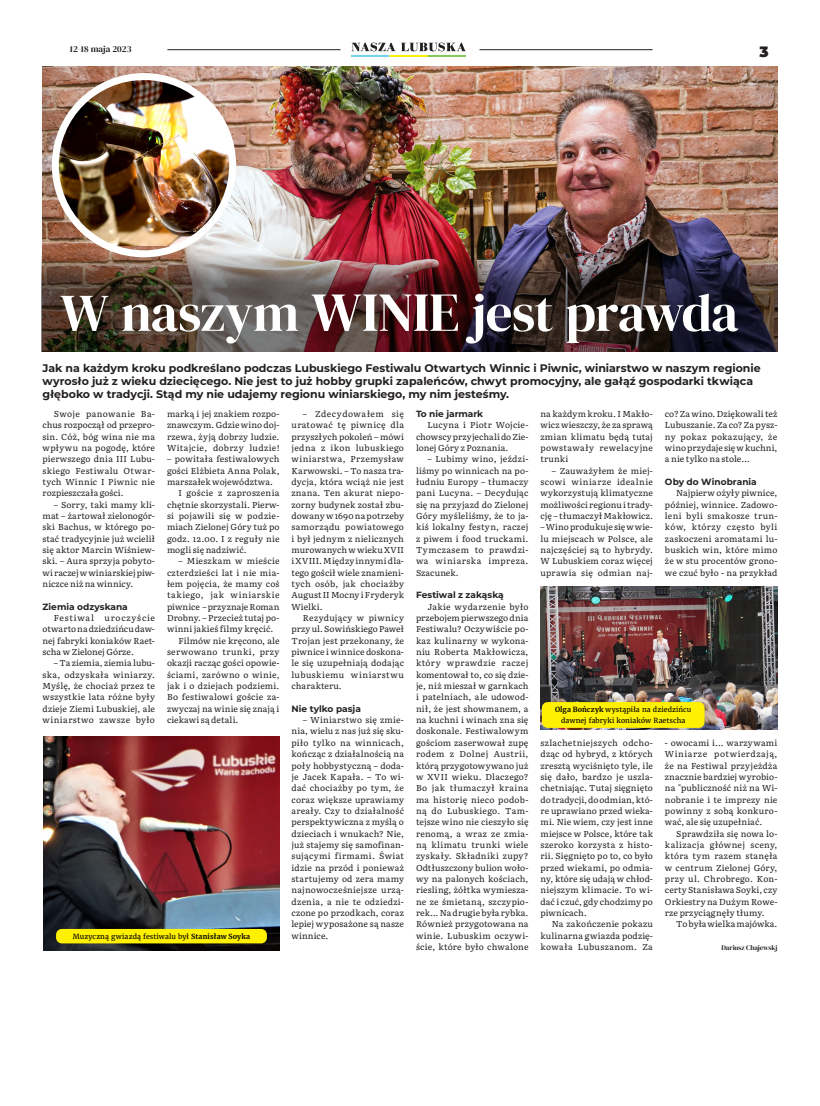
<style>
.page{position:relative;width:820px;height:1106px;background:#fff}
.page>*{position:absolute;margin:0;border:0;box-sizing:border-box;transform-origin:0 0}
.TYTUŁ_artykuł_52{font:53px "DM Serif Display";letter-spacing:-.015em;color:#fff}
.t1{font:900 15px "Montserrat";color:#231f20}
.LEAD_PODSTAWOWY{font:700 11px/13.2px "Montserrat";color:#231f20}
.ŚRÓDTYTUŁ_artykuł_po{font:700 9px "Montserrat";color:#231f20}
.t2{font:9px "DM Serif Display";letter-spacing:.005em;color:#231f20}
.TEKST_artykułu_posta{font:8.6px/11.3px "Literata";letter-spacing:.015em;color:#231f20;text-align:justify}
.Ramka_Kolor_-_zdjęci{font:7px/11.3px "Merriweather";letter-spacing:.01em;color:#000;text-align:center}
.Autor_rozmowa{font:7px "DM Serif Display";letter-spacing:-.01em;color:#231f20}
.s1{font-size:55px}
.s2{font-weight:700}
</style>
<div class="page">
<svg style="left:351px;top:43px;width:114px;height:8px"></svg>
<div style="left:351px;top:55px;width:38px;height:2px;border:1px solid #78d1ee"></div>
<div style="left:389px;top:55px;width:38px;height:2px;border:1px solid #fff101"></div>
<div style="left:427px;top:55px;width:38px;height:2px;border:1px solid #8bc85c"></div>
<hr style="left:167px;top:49px;width:173px;height:1px;background:#231f20">
<hr style="left:479px;top:49px;width:173px;height:1px;background:#231f20">
<img style="left:43px;top:736px;width:236px;height:214px">
<img style="left:43px;top:66px;width:734px;height:181px">
<img style="left:41px;top:247px;width:736px;height:104px">
<img style="left:540px;top:586px;width:237px;height:143px">
<div style="left:56px;top:929px;width:211px;height:14px;background:#fff101;border-radius:6px"></div>
<div style="left:541px;top:702px;width:163px;height:26px;background:#fff101;border-radius:6px"></div>
<img style="left:55px;top:77px;width:177px;height:169px">
<div style="left:52px;top:73px;width:184px;height:184px;border:7px solid #fff;border-radius:50%"></div>
<p class="t2" style="left:70px;top:44px;width:63px">12-18 maja 2023</p>
<h2 class="t1" style="left:759px;top:41px;width:11px">3</h2>
<p class="TYTUŁ_artykuł_52" style="left:60px;top:282px;width:679px">W naszym <span class="s1">WINIE</span> jest prawda</p>
<p class="LEAD_PODSTAWOWY" style="left:43px;top:360px;width:719px">Jak na każdym kroku podkreślano podczas Lubuskiego Festiwalu Otwartych Winnic i Piwnic, winiarstwo w naszym regionie wyrosło już z wieku dziecięcego. Nie jest to już hobby grupki zapaleńców, chwyt promocyjny, ale gałąź gospodarki tkwiąca głęboko w tradycji. Stąd my nie udajemy regionu winiarskiego, my nim jesteśmy.</p>
<p class="TEKST_artykułu_posta" style="left:43px;top:407px;width:114px;text-indent:11px">Swoje panowanie Ba&shy;chus rozpoczął od przepro&shy;sin. Cóż, bóg wina nie ma wpływu na pogodę, które pierwszego dnia III Lubu&shy;skiego Festiwalu Otwar&shy;tych Winnic I Piwnic nie rozpieszczała gości.</p>
<p class="TEKST_artykułu_posta" style="left:43px;top:498px;width:114px;text-indent:11px">– Sorry, taki mamy kli&shy;mat – żartował zielonogór&shy;ski Bachus, w którego po&shy;stać tradycyjnie już wcielił się aktor Marcin Wiśniew&shy;ski. – Aura sprzyja pobyto&shy;wi raczej w winiarskiej piw&shy;niczce niż na winnicy.</p>
<p class="ŚRÓDTYTUŁ_artykuł_po" style="left:43px;top:600px;width:87px">Ziemia odzyskana</p>
<p class="TEKST_artykułu_posta" style="left:43px;top:611px;width:114px;text-indent:11px">Festiwal uroczyście otwarto na dziedzińcu daw&shy;nej fabryki koniaków Raet&shy;scha w Zielonej Górze.</p>
<p class="TEKST_artykułu_posta" style="left:43px;top:657px;width:114px;text-indent:11px">– Ta ziemia, ziemia lubu&shy;ska, odzyskała winiarzy.<br>Myślę, że chociaż przez te wszystkie lata różne były dzieje Ziemi Lubuskiej, ale winiarstwo zawsze było</p>
<p class="ŚRÓDTYTUŁ_artykuł_po" style="left:416px;top:407px;width:69px">To nie jarmark</p>
<p class="TEKST_artykułu_posta" style="left:416px;top:419px;width:114px;text-indent:11px">Lucyna i Piotr Wojcie&shy;chowscy przyjechali do Zie&shy;lonej Góry z Poznania.</p>
<p class="TEKST_artykułu_posta" style="left:416px;top:453px;width:114px;text-indent:11px">– Lubimy wino, jeździ&shy;liśmy po winnicach na po&shy;łudniu Europy – tłumaczy pani Lucyna. – Decydując się na przyjazd do Zielonej Góry myśleliśmy, że to ja&shy;kiś lokalny festyn, raczej z piwem i food truckami.<br>Tymczasem to prawdzi&shy;wa winiarska impreza.<br>Szacunek.</p>
<p class="ŚRÓDTYTUŁ_artykuł_po" style="left:416px;top:588px;width:89px">Festiwal z zakąską</p>
<p class="TEKST_artykułu_posta" style="left:416px;top:600px;width:114px;text-indent:11px">Jakie wydarzenie było przebojem pierwszego dnia Festiwalu? Oczywiście po&shy;kaz kulinarny w wykona&shy;niu Roberta Makłowicza, który wprawdzie raczej komentował to, co się dzie&shy;je, niż mieszał w garnkach i patelniach, ale udowod&shy;nił, że jest showmanem, a na kuchni i winach zna się doskonale. Festiwalowym gościom zaserwował zupę rodem z Dolnej Austrii, którą przygotowywano już w XVII wieku. Dlaczego?<br>Bo jak tłumaczył kraina ma historię nieco podob&shy;ną do Lubuskiego. Tam&shy;tejsze wino nie cieszyło się renomą, a wraz ze zmia&shy;ną klimatu trunki wiele zyskały. Składniki zupy?<br>Odtłuszczony bulion woło&shy;wy na palonych kościach, riesling, żółtka wymiesza&shy;ne ze śmietaną, szczypio&shy;rek… Na drugie była rybka.<br>Również przygotowana na winie. Lubuskim oczywi&shy;ście, które było chwalone</p>
<p class="TEKST_artykułu_posta" style="left:167px;top:407px;width:114px">marką i jej znakiem rozpo&shy;znawczym. Gdzie wino doj&shy;rzewa, żyją dobrzy ludzie.<br>Witajcie, dobrzy ludzie!</p>
<p class="TEKST_artykułu_posta" style="left:167px;top:453px;width:114px">– powitała festiwalowych gości Elżbieta Anna Polak, marszałek województwa.</p>
<p class="TEKST_artykułu_posta" style="left:167px;top:487px;width:114px;text-indent:11px">I goście z zaproszenia chętnie skorzystali. Pierw&shy;si pojawili się w podzie&shy;miach Zielonej Góry tuż po godz. 12.00. I z reguły nie mogli się nadziwić.</p>
<p class="TEKST_artykułu_posta" style="left:167px;top:555px;width:114px;text-indent:11px">– Mieszkam w mieście czterdzieści lat i nie mia&shy;łem pojęcia, że mamy coś takiego, jak winiarskie piwnice – przyznaje Roman Drobny. – Przecież tutaj po&shy;winni jakieś filmy kręcić.</p>
<p class="TEKST_artykułu_posta" style="left:167px;top:634px;width:114px;text-indent:11px">Filmów nie kręcono, ale serwowano trunki, przy okazji racząc gości opowie&shy;ściami, zarówno o winie, jak i o dziejach podziemi.<br>Bo festiwalowi goście za&shy;zwyczaj na winie się znają i ciekawi są detali.</p>
<p class="TEKST_artykułu_posta" style="left:291px;top:407px;width:114px;text-indent:11px">– Zdecydowałem się uratować tę piwnicę dla przyszłych pokoleń – mówi jedna z ikon lubuskiego winiarstwa, Przemysław Karwowski. – To nasza tra&shy;dycja, która wciąż nie jest znana. Ten akurat niepo&shy;zorny budynek został zbu&shy;dowany w 1690 na potrzeby samorządu powiatowego i był jednym z nielicznych murowanych w wieku XVII i XVIII. Między innymi dla&shy;tego gościł wiele znamieni&shy;tych osób, jak chociażby August II Mocny i Fryderyk Wielki.</p>
<p class="TEKST_artykułu_posta" style="left:291px;top:611px;width:114px;text-indent:11px">Rezydujący w piwnicy przy ul. Sowińskiego Paweł Trojan jest przekonany, że piwnice i winnice doskona&shy;le się uzupełniają dodając lubuskiemu winiarstwu charakteru.</p>
<p class="ŚRÓDTYTUŁ_artykuł_po" style="left:291px;top:702px;width:71px">Nie tylko pasja</p>
<p class="TEKST_artykułu_posta" style="left:291px;top:713px;width:114px;text-indent:11px">– Winiarstwo się zmie&shy;nia, wielu z nas już się sku&shy;piło tylko na winnicach, kończąc z działalnością na poły hobbystyczną – doda&shy;je Jacek Kapała. – To wi&shy;dać chociażby po tym, że coraz większe uprawiamy areały. Czy to działalność perspektywiczna z myślą o dzieciach i wnukach? Nie, już stajemy się samofinan&shy;sującymi firmami. Świat idzie na przód i ponieważ startujemy od zera mamy najnowocześniejsze urzą&shy;dzenia, a nie te odziedzi&shy;czone po przodkach, coraz lepiej wyposażone są nasze winnice.</p>
<p class="TEKST_artykułu_posta" style="left:540px;top:407px;width:114px">na każdym kroku. I Makło&shy;wicz wieszczy, że za sprawą zmian klimatu będą tutaj powstawały rewelacyjne trunki</p>
<p class="TEKST_artykułu_posta" style="left:540px;top:464px;width:114px;text-indent:11px">– Zauważyłem że miej&shy;scowi winiarze idealnie wykorzystują klimatyczne możliwości regionu i trady&shy;cję – tłumaczył Makłowicz.</p>
<p class="TEKST_artykułu_posta" style="left:540px;top:521px;width:114px">– Wino produkuje się w wie&shy;lu miejscach w Polsce, ale najczęściej są to hybrydy.<br>W Lubuskiem coraz więcej uprawia się odmian naj-</p>
<p class="TEKST_artykułu_posta" style="left:664px;top:407px;width:114px">co? Za wino. Dziękowali też Lubuszanie. Za co? Za pysz&shy;ny pokaz pokazujący, że wino przydaje się w kuchni, a nie tylko na stole…</p>
<p class="ŚRÓDTYTUŁ_artykuł_po" style="left:664px;top:475px;width:93px">Oby do Winobrania</p>
<p class="TEKST_artykułu_posta" style="left:664px;top:487px;width:114px;text-indent:11px">Najpierw ożyły piwnice, później, winnice. Zadowo&shy;leni byli smakosze trun&shy;ków, którzy często byli zaskoczeni aromatami lu&shy;buskich win, które mimo że w stu procentów grono&shy;we czuć było - na przykład</p>
<p class="Ramka_Kolor_-_zdjęci" style="left:555px;top:703px;width:138px"><span class="s2">Olga Bończyk</span> wystąpiła na dziedzińcu dawnej fabryki koniaków Raetscha</p>
<p class="TEKST_artykułu_posta" style="left:540px;top:736px;width:114px">szlachetniejszych odcho&shy;dząc od hybryd, z których zresztą wyciśnięto tyle, ile się dało, bardzo je uszla&shy;chetniając. Tutaj sięgnięto do tradycji, do odmian, któ&shy;re uprawiano przed wieka&shy;mi. Nie wiem, czy jest inne miejsce w Polsce, które tak szeroko korzysta z histo&shy;rii. Sięgnięto po to, co było przed wiekami, po odmia&shy;ny, które się udają w chłod&shy;niejszym klimacie. To wi&shy;dać i czuć, gdy chodzimy po piwnicach.</p>
<p class="TEKST_artykułu_posta" style="left:540px;top:918px;width:114px;text-indent:11px">Na zakończenie pokazu kulinarna gwiazda podzię&shy;kowała Lubuszanom. Za</p>
<p class="TEKST_artykułu_posta" style="left:664px;top:736px;width:114px">- owocami i... warzywami Winiarze potwierdzają, że na Festiwal przyjeżdża znacznie bardziej wyrobio&shy;na "publiczność niż na Wi&shy;nobranie i te imprezy nie powinny z sobą konkuro&shy;wać, ale się uzupełniać.</p>
<p class="TEKST_artykułu_posta" style="left:664px;top:827px;width:114px;text-indent:11px">Sprawdziła się nowa lo&shy;kalizacja głównej sceny, która tym razem stanęła w centrum Zielonej Góry, przy ul. Chrobrego. Kon&shy;certy Stanisława Soyki, czy Orkiestry na Dużym Rowe&shy;rze przyciągnęły tłumy.</p>
<p class="TEKST_artykułu_posta" style="left:676px;top:918px;width:103px">To była wielka majówka.</p>
<p class="Autor_rozmowa" style="left:721px;top:943px;width:58px">Dariusz Chajewskj</p>
<p class="Ramka_Kolor_-_zdjęci" style="left:73px;top:930px;width:178px">Muzyczną gwiazdą festiwalu był <span class="s2">Stanisław Soyka</span></p>
</div>
